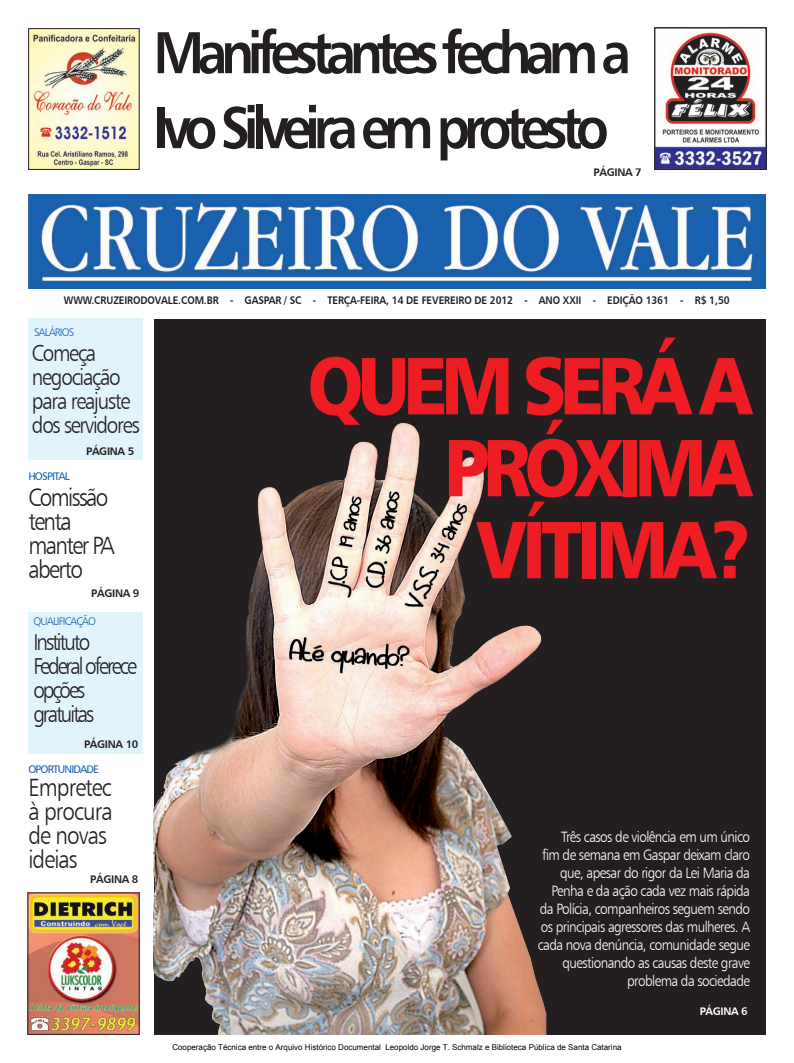
<style>
.page{position:relative;width:794px;height:1063px;background:#fff}
.page>*{position:absolute;margin:0;border:0;box-sizing:border-box;transform-origin:0 0}
.t1{font:81px/82px "Humanist 777 BT Black B";letter-spacing:-.09em;color:#ee1d23;text-align:right;scale:.9 1}
.t2{font:59px/75px "Humanist 777 BT Bold B";letter-spacing:-.12em;color:#231f20;scale:.9 1}
.t3{font:25px/24px "Humanist 777 BT Light B";letter-spacing:-.04em;color:#231f20;scale:.9 1}
.t4{font:25px/24px "Humanist 777 BT Light B";letter-spacing:-.07em;color:#231f20;scale:.9 1}
.t5{font:23px/24px "Humanist 777 BT Light B";letter-spacing:-.06em;color:#231f20;scale:.9 1}
.t6{font:23px/24px "Humanist 777 BT Light B";letter-spacing:-.1em;color:#231f20;scale:.9 1}
.t7{font:15px/18px "Humanist 777 BT Light B";letter-spacing:-.04em;color:#fff;text-align:right;scale:.9 1}
.t8{font:11px "Humanist 777 BT Bold B";letter-spacing:-.01em;color:#231f20;scale:.9 1}
.t9{font:11px "Humanist 777 BT Bold B";letter-spacing:-.01em;color:#231f20}
.t10{font:11px "Humanist 777 BT Light B";letter-spacing:-.08em;color:#1a61af}
.t11{font:11px "Humanist 777 BT Roman B";letter-spacing:-.08em;color:#1a61af}
.t12{font:11px "Humanist 777 BT Bold B";color:#fff}
.t13{font:8px "Arial";color:#000}
</style>
<div class="page">
<div style="left:154px;top:319px;width:611px;height:715px;background:#231f20"></div>
<img style="left:28px;top:195px;width:737px;height:93px">
<img style="left:30px;top:895px;width:107px;height:138px">
<img style="left:656px;top:31px;width:108px;height:137px">
<div style="left:654px;top:28px;width:112px;height:142px;border:1px solid #231f20"></div>
<img style="left:30px;top:30px;width:107px;height:138px">
<div style="left:28px;top:28px;width:111px;height:142px;border:1px solid #231f20"></div>
<div style="left:28px;top:318px;width:115px;height:142px;background:#e1f4fc"></div>
<div style="left:28px;top:612px;width:115px;height:142px;background:#e1f4fc"></div>
<img style="left:154px;top:423px;width:405px;height:612px">
<h2 class="t2" style="left:154px;top:14px;width:532px">Manifestantes fecham a<br>Ivo Silveira em protesto</h2>
<p class="t9" style="left:593px;top:165px;width:28px">PÁGINA</p>
<p class="t9" style="left:635px;top:165px;width:8px">7</p>
<p class="t8" style="left:64px;top:293px;width:405px">www.cruzeirodovale.com.br - GASPAR / SC - TERÇA-feira, 14 de FEVEREIRO</p>
<p class="t8" style="left:474px;top:293px;width:285px">de 2012 - Ano XXI i - Edição 1361 - R$ 1,50</p>
<p class="t10" style="left:34px;top:326px;width:42px">salários</p>
<h1 class="t1" style="left:307px;top:343px;width:495px">QUEM SERÁ A<br>PRÓXIMA<br>VÍTIMA?</h1>
<h3 class="t5" style="left:32px;top:341px;width:121px">Começa negociação para reajuste dos servidores</h3>
<p class="t9" style="left:86px;top:445px;width:28px">PÁGINA</p>
<p class="t9" style="left:128px;top:445px;width:8px">5</p>
<p class="t11" style="left:28px;top:470px;width:43px">HOSPITAL</p>
<h3 class="t4" style="left:28px;top:485px;width:97px">Comissão tenta manter PA aberto</h3>
<p class="t9" style="left:91px;top:587px;width:28px">PÁGINA</p>
<p class="t9" style="left:133px;top:587px;width:8px">9</p>
<p class="t10" style="left:33px;top:614px;width:63px">QUALI FI CAÇÃO</p>
<h3 class="t6" style="left:33px;top:630px;width:117px">I nstituto<br>Federal oferece opções gratuitas</h3>
<p class="t9" style="left:84px;top:738px;width:28px">PÁGINA</p>
<p class="t9" style="left:126px;top:738px;width:14px">10</p>
<p class="t11" style="left:28px;top:762px;width:72px">OPORTUNIDADE</p>
<h3 class="t3" style="left:28px;top:775px;width:95px">Empretec à procura de novas ideias</h3>
<p class="t9" style="left:90px;top:872px;width:28px">PÁGINA</p>
<p class="t9" style="left:132px;top:872px;width:8px">8</p>
<p class="t7" style="left:537px;top:827px;width:237px">Três casos de violência em um único<br>fim de semana em Gaspar deixam claro que, apesar do rigor da Lei Maria da Penha e da ação cada vez mais rápida da Polícia, companheiros seguem sendo os principais agressores das mulheres. A cada nova denúncia, comunidade segue questionando as causas deste grave problema da sociedade</p>
<p class="t13" style="left:172px;top:1042px;width:451px">Cooperação Técnica entre o Arquivo Histórico Documental Leopoldo Jorge T. Schmalz e Biblioteca Pública de Santa Catarina</p>
<p class="t12" style="left:699px;top:1004px;width:28px">PÁGINA</p>
<p class="t12" style="left:741px;top:1004px;width:8px">6</p>
</div>
